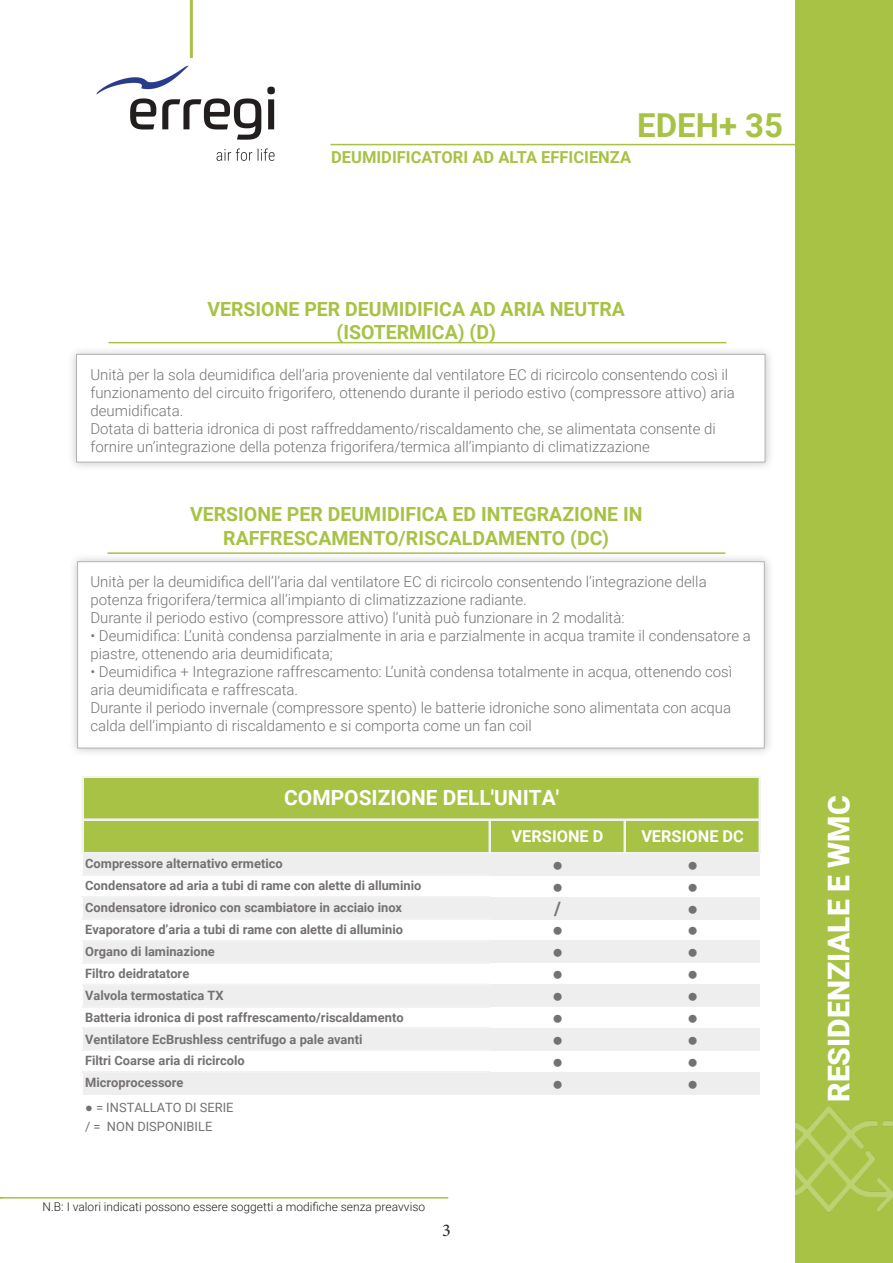
<style>
.page{position:relative;width:893px;height:1263px;background:#fff}
.page>*{position:absolute;margin:0;border:0;box-sizing:border-box;transform-origin:0 0}
.t1{font:700 33px "Roboto";color:#a7c244}
.t2{font:900 30px "Roboto";color:#fff}
.t3{font:700 20.85px "Roboto";color:#fff}
.t4{font:700 19.5px "Roboto";color:#a7c244}
.t5{font:18.6px "Arial";color:#757171}
.t6{font:700 18.6px "Roboto";color:#757171}
.t7{font:18px "Minion Pro";color:#231f20}
.t8{font:700 16.5px "Roboto";color:#a7c244}
.t9{font:700 16.35px "Roboto";color:#fff}
.t10{font:300 15px/18px "Roboto";color:#727477}
.t11{font:700 12.9px/21.9px "Roboto";color:#757171}
.t12{font:12.9px/18.6px "Roboto";color:#757171}
.t13{font:300 12px "Roboto";color:#231f20}
.s1{font-family:"Times New Roman"}
</style>
<div class="page">
<div style="left:795px;top:0;width:98px;height:1263px;background:#a7c244"></div>
<hr style="left:330px;top:144px;width:483px;height:1px;background:#a7c244">
<hr style="left:190px;top:0;width:3px;height:58px;background:#a7c244">
<img style="left:96px;top:65px;width:179px;height:96px">
<hr style="left:0;top:1197px;width:448px;height:1px;background:#a7c244">
<img style="left:795px;top:1106px;width:98px;height:106px">
<hr style="left:109px;top:342px;width:617px;height:1px;background:#a7c244">
<div style="left:67px;top:345px;width:708px;height:127px;background:#231f20;opacity:.46"></div>
<div style="left:76px;top:354px;width:689px;height:108px;background:#fff"></div>
<hr style="left:108px;top:552px;width:617px;height:2px;background:#a7c244">
<div style="left:68px;top:553px;width:706px;height:205px;background:#231f20;opacity:.46"></div>
<div style="left:77px;top:561px;width:688px;height:187px;background:#fff"></div>
<div style="left:83px;top:778px;width:677px;height:75px;background:#a7c244"></div>
<div style="left:83px;top:853px;width:677px;height:22px;background:#eee"></div>
<div style="left:83px;top:897px;width:677px;height:22px;background:#eee"></div>
<div style="left:83px;top:941px;width:677px;height:22px;background:#eee"></div>
<div style="left:83px;top:985px;width:677px;height:22px;background:#eee"></div>
<div style="left:83px;top:1028px;width:677px;height:22px;background:#eee"></div>
<div style="left:83px;top:1072px;width:677px;height:22px;background:#eee"></div>
<hr style="left:82px;top:777px;width:1px;height:77px;background:#f2f2f2">
<hr style="left:759px;top:778px;width:1px;height:76px;background:#f2f2f2">
<hr style="left:489px;top:820px;width:1px;height:34px;background:#f2f2f2">
<hr style="left:624px;top:820px;width:1px;height:34px;background:#f2f2f2">
<hr style="left:83px;top:776px;width:677px;height:1px;background:#f2f2f2">
<hr style="left:83px;top:777px;width:677px;height:1px;background:#f2f2f2">
<hr style="left:83px;top:819px;width:677px;height:1px;background:#f2f2f2">
<hr style="left:83px;top:852px;width:677px;height:1px;background:#f2f2f2">
<hr style="left:83px;top:853px;width:677px;height:1px;background:#f2f2f2">
<hr style="left:83px;top:874px;width:407px;height:1px;background:#f2f2f2">
<hr style="left:83px;top:875px;width:407px;height:1px;background:#f2f2f2">
<hr style="left:83px;top:896px;width:407px;height:2px;background:#f2f2f2">
<hr style="left:83px;top:918px;width:407px;height:1px;background:#f2f2f2">
<hr style="left:83px;top:940px;width:407px;height:1px;background:#f2f2f2">
<hr style="left:83px;top:962px;width:407px;height:1px;background:#f2f2f2">
<hr style="left:83px;top:984px;width:407px;height:1px;background:#f2f2f2">
<hr style="left:83px;top:1006px;width:407px;height:1px;background:#f2f2f2">
<hr style="left:83px;top:1028px;width:407px;height:1px;background:#f2f2f2">
<hr style="left:83px;top:1049px;width:407px;height:1px;background:#f2f2f2">
<hr style="left:83px;top:1050px;width:407px;height:1px;background:#f2f2f2">
<hr style="left:83px;top:1071px;width:407px;height:1px;background:#f2f2f2">
<hr style="left:83px;top:1072px;width:407px;height:1px;background:#f2f2f2">
<p class="t8" style="left:331px;top:145px;width:301px">DEUMIDIFICATORI AD ALTA EFFICIENZA</p>
<p class="t1" style="left:637px;top:102px;width:148px">EDEH+ 35</p>
<p class="t4" style="left:207px;top:295px;width:419px">VERSIONE PER DEUMIDIFICA AD ARIA NEUTRA</p>
<p class="t4" style="left:336px;top:318px;width:161px">(ISOTERMICA) (D)</p>
<p class="t10" style="left:90px;top:365px;width:646px">Unità per la sola deumidifica dell’aria proveniente dal ventilatore EC di ricircolo consentendo così il funzionamento del circuito frigorifero, ottenendo durante il periodo estivo (compressore attivo) aria deumidificata.</p>
<p class="t10" style="left:90px;top:419px;width:627px">Dotata di batteria idronica di post raffreddamento/riscaldamento che, se alimentata consente di</p>
<p class="t10" style="left:90px;top:437px;width:561px">fornire un’integrazione della potenza frigorifera/termica all’impianto di climatizzazione</p>
<p class="t4" style="left:190px;top:501px;width:454px">VERSIONE PER DEUMIDIFICA ED INTEGRAZIONE IN</p>
<p class="t4" style="left:223px;top:524px;width:387px">RAFFRESCAMENTO/RISCALDAMENTO (DC)</p>
<p class="t10" style="left:90px;top:572px;width:618px">Unità per la deumidifica dell’l’aria dal ventilatore EC di ricircolo consentendo l’integrazione della</p>
<p class="t10" style="left:90px;top:590px;width:438px">potenza frigorifera/termica all’impianto di climatizzazione radiante.</p>
<p class="t10" style="left:90px;top:608px;width:536px">Durante il periodo estivo (compressore attivo) l’unità può funzionare in 2 modalità:</p>
<p class="t10" style="left:90px;top:626px;width:662px">• Deumidifica: L’unità condensa parzialmente in aria e parzialmente in acqua tramite il condensatore a piastre, ottenendo aria deumidificata;</p>
<p class="t10" style="left:90px;top:662px;width:643px">• Deumidifica + Integrazione raffrescamento: L’unità condensa totalmente in acqua, ottenendo così aria deumidificata e raffrescata.</p>
<p class="t10" style="left:90px;top:698px;width:642px">Durante il periodo invernale (compressore spento) le batterie idroniche sono alimentata con acqua calda dell’impianto di riscaldamento e si comporta come un fan coil</p>
<p class="t3" style="left:284px;top:783px;width:277px">COMPOSIZIONE DELL'UNITA'</p>
<p class="t11" style="left:85px;top:852px;width:338px">Compressore alternativo ermetico<br>Condensatore ad aria a tubi di rame con alette di alluminio<br>Condensatore idronico con scambiatore in acciaio inox</p>
<p class="t11" style="left:85px;top:918px;width:320px">Evaporatore d’aria a tubi di rame con alette di alluminio Organo di laminazione<br>Filtro deidratatore<br>Valvola termostatica TX<br>Batteria idronica di post raffrescamento/riscaldamento Ventilatore EcBrushless centrifugo a pale avanti<br>Filtri Coarse aria di ricircolo<br>Microprocessore</p>
<p class="t12" style="left:85px;top:1098px;width:150px"><span class="s1">●</span> = INSTALLATO DI SERIE / = NON DISPONIBILE</p>
<p class="t13" style="left:43px;top:1198px;width:384px">N.B: I valori indicati possono essere soggetti a modifiche senza preavviso</p>
<p class="t7" style="left:442px;top:1218px;width:10px">3</p>
<p class="t9" style="left:512px;top:825px;width:93px">VERSIONE D</p>
<p class="t9" style="left:641px;top:825px;width:104px">VERSIONE DC</p>
<p class="t5" style="left:552px;top:851px;width:13px">●</p>
<p class="t5" style="left:687px;top:851px;width:13px">●</p>
<p class="t5" style="left:552px;top:873px;width:13px">●</p>
<p class="t5" style="left:687px;top:873px;width:13px">●</p>
<p class="t6" style="left:554px;top:895px;width:8px">/</p>
<p class="t5" style="left:687px;top:895px;width:13px">●</p>
<p class="t5" style="left:552px;top:917px;width:13px">●</p>
<p class="t5" style="left:687px;top:917px;width:13px">●</p>
<p class="t5" style="left:552px;top:939px;width:13px">●</p>
<p class="t5" style="left:687px;top:939px;width:13px">●</p>
<p class="t5" style="left:552px;top:961px;width:13px">●</p>
<p class="t5" style="left:687px;top:961px;width:13px">●</p>
<p class="t5" style="left:552px;top:983px;width:13px">●</p>
<p class="t5" style="left:687px;top:983px;width:13px">●</p>
<p class="t5" style="left:552px;top:1005px;width:13px">●</p>
<p class="t5" style="left:687px;top:1005px;width:13px">●</p>
<p class="t5" style="left:552px;top:1026px;width:13px">●</p>
<p class="t5" style="left:687px;top:1026px;width:13px">●</p>
<p class="t5" style="left:552px;top:1048px;width:13px">●</p>
<p class="t5" style="left:687px;top:1048px;width:13px">●</p>
<p class="t5" style="left:552px;top:1070px;width:13px">●</p>
<p class="t5" style="left:687px;top:1070px;width:13px">●</p>
<p class="t2" style="left:818px;top:1102px;width:308px;rotate:-90deg">RESIDENZIALE E WMC</p>
</div>
